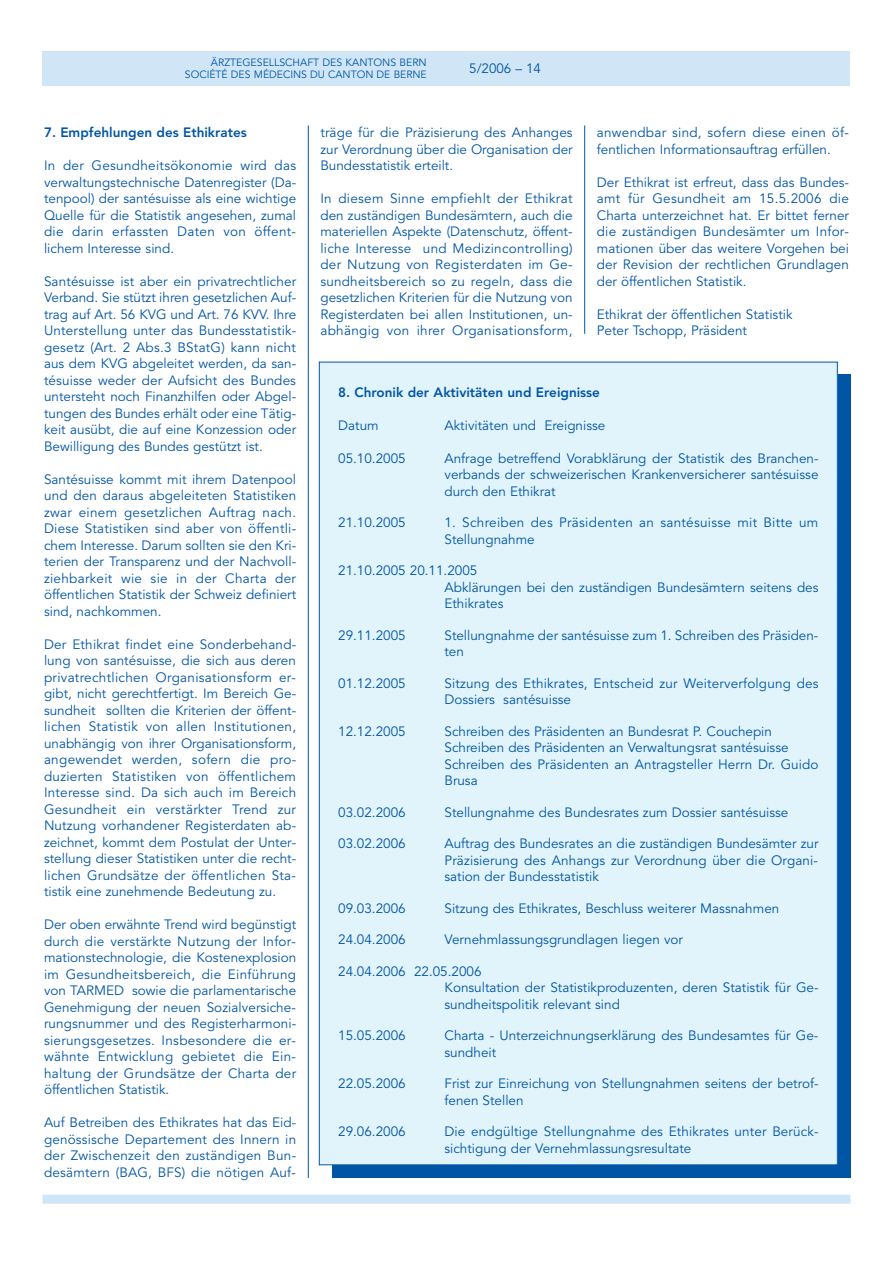
<style>
.page{position:relative;width:893px;height:1263px;background:#fff}
.page>*{position:absolute;margin:0;border:0;box-sizing:border-box;transform-origin:0 0}
.t1{font:13.5px/16.5px "Avenir";color:#0155a5;text-align:justify}
.t2{font:800 13.5px "Avenir";color:#0155a5}
.t3{font:13.5px/16.5px "Avenir";letter-spacing:.02em;color:#0155a5}
.t4{font:10.5px/12px "Avenir";color:#0155a5;text-align:right}
</style>
<div class="page">
<div style="left:43px;top:1195px;width:807px;height:9px;background:#d0e6f6"></div>
<div style="left:43px;top:51px;width:807px;height:34px;background:#d0e6f6"></div>
<hr style="left:308px;top:125px;width:1px;height:1053px;background:#0155a5">
<hr style="left:584px;top:125px;width:1px;height:209px;background:#0155a5">
<div style="left:332px;top:374px;width:518px;height:804px;background:linear-gradient(to right,#0155a5,#0155a5)"></div>
<div style="left:319px;top:362px;width:518px;height:803px;background:#e1f4fc"></div>
<p class="t4" style="left:185px;top:57px;width:243px">ÄRZTEGESELLSCHAFT DES KANTONS BERN<br>SOCIÉTÉ DES MÉDECINS DU CANTON DE BERNE</p>
<p class="t1" style="left:469px;top:61px;width:73px">5/2006 – 14</p>
<p class="t2" style="left:44px;top:127px;width:204px">7. Empfehlungen des Ethikrates</p>
<p class="t1" style="left:44px;top:158px;width:254px">In der Gesundheitsökonomie wird das verwaltungstechnische Datenregister (Da&shy;tenpool) der santésuisse als eine wichtige Quelle für die Statistik angesehen, zumal die darin erfassten Daten von öffent&shy;lichem Interesse sind.</p>
<p class="t1" style="left:44px;top:274px;width:254px">Santésuisse ist aber ein privatrechtlicher Verband. Sie stützt ihren gesetzlichen Auf&shy;trag auf Art. 56 KVG und Art. 76 KVV. Ihre Unterstellung unter das Bundesstatistik&shy;gesetz (Art. 2 Abs.3 BStatG) kann nicht aus dem KVG abgeleitet werden, da san&shy;tésuisse weder der Aufsicht des Bundes untersteht noch Finanzhilfen oder Abgel&shy;tungen des Bundes erhält oder eine Tätig&shy;keit ausübt, die auf eine Konzession oder Bewilligung des Bundes gestützt ist.</p>
<p class="t1" style="left:44px;top:472px;width:254px">Santésuisse kommt mit ihrem Datenpool und den daraus abgeleiteten Statistiken zwar einem gesetzlichen Auftrag nach.<br>Diese Statistiken sind aber von öffentli&shy;chem Interesse. Darum sollten sie den Kri&shy;terien der Transparenz und der Nachvoll&shy;ziehbarkeit wie sie in der Charta der öffentlichen Statistik der Schweiz definiert sind, nachkommen.</p>
<p class="t1" style="left:44px;top:637px;width:254px">Der Ethikrat findet eine Sonderbehand&shy;lung von santésuisse, die sich aus deren privatrechtlichen Organisationsform er&shy;gibt, nicht gerechtfertigt. Im Bereich Ge&shy;sundheit sollten die Kriterien der öffent&shy;lichen Statistik von allen Institutionen, unabhängig von ihrer Organisationsform, angewendet werden, sofern die pro&shy;duzierten Statistiken von öffentlichem Interesse sind. Da sich auch im Bereich Gesundheit ein verstärkter Trend zur Nutzung vorhandener Registerdaten ab&shy;zeichnet, kommt dem Postulat der Unter&shy;stellung dieser Statistiken unter die recht&shy;lichen Grundsätze der öffentlichen Sta&shy;tistik eine zunehmende Bedeutung zu.</p>
<p class="t1" style="left:44px;top:917px;width:254px">Der oben erwähnte Trend wird begünstigt durch die verstärkte Nutzung der Infor&shy;mationstechnologie, die Kostenexplosion im Gesundheitsbereich, die Einführung von TARMED sowie die parlamentarische Genehmigung der neuen Sozialversiche&shy;rungsnummer und des Registerharmoni&shy;sierungsgesetzes. Insbesondere die er&shy;wähnte Entwicklung gebietet die Ein&shy;haltung der Grundsätze der Charta der öffentlichen Statistik.</p>
<p class="t1" style="left:44px;top:1115px;width:254px">Auf Betreiben des Ethikrates hat das Eid&shy;genössische Departement des Innern in der Zwischenzeit den zuständigen Bun&shy;desämtern (BAG, BFS) die nötigen Auf-</p>
<p class="t1" style="left:320px;top:125px;width:254px">träge für die Präzisierung des Anhanges zur Verordnung über die Organisation der Bundesstatistik erteilt.</p>
<p class="t1" style="left:320px;top:191px;width:254px">In diesem Sinne empfiehlt der Ethikrat den zuständigen Bundesämtern, auch die materiellen Aspekte (Datenschutz, öffent&shy;liche Interesse und Medizincontrolling) der Nutzung von Registerdaten im Ge&shy;sundheitsbereich so zu regeln, dass die gesetzlichen Kriterien für die Nutzung von Registerdaten bei allen Institutionen, un&shy;abhängig von ihrer Organisationsform,</p>
<p class="t1" style="left:597px;top:125px;width:254px">anwendbar sind, sofern diese einen öf&shy;fentlichen Informationsauftrag erfüllen.</p>
<p class="t1" style="left:597px;top:175px;width:254px">Der Ethikrat ist erfreut, dass das Bundes&shy;amt für Gesundheit am 15.5.2006 die Charta unterzeichnet hat. Er bittet ferner die zuständigen Bundesämter um Infor&shy;mationen über das weitere Vorgehen bei der Revision der rechtlichen Grundlagen der öffentlichen Statistik.</p>
<p class="t1" style="left:597px;top:307px;width:197px">Ethikrat der öffentlichen Statistik<br>Peter Tschopp, Präsident</p>
<p class="t2" style="left:338px;top:387px;width:263px">8. Chronik der Aktivitäten und Ereignisse</p>
<p class="t1" style="left:338px;top:418px;width:42px">Datum</p>
<p class="t1" style="left:444px;top:418px;width:162px">Aktivitäten und Ereignisse</p>
<p class="t1" style="left:338px;top:451px;width:69px">05.10.2005</p>
<p class="t1" style="left:444px;top:451px;width:376px">Anfrage betreffend Vorabklärung der Statistik des Branchen&shy;verbands der schweizerischen Krankenversicherer santésuisse durch den Ethikrat</p>
<p class="t1" style="left:338px;top:515px;width:69px">21.10.2005</p>
<p class="t3" style="left:444px;top:515px;width:375px">1. Schreiben des Präsidenten an santésuisse mit Bitte um<br>Stellungnahme</p>
<p class="t1" style="left:444px;top:563px;width:376px;text-align:left;text-indent:-106px">21.10.2005 20.11.2005<br>Abklärungen bei den zuständigen Bundesämtern seitens des<br>Ethikrates</p>
<p class="t1" style="left:338px;top:628px;width:69px">29.11.2005</p>
<p class="t1" style="left:444px;top:628px;width:375px">Stellungnahme der santésuisse zum 1. Schreiben des Präsiden&shy;ten</p>
<p class="t1" style="left:338px;top:676px;width:69px">01.12.2005</p>
<p class="t1" style="left:444px;top:676px;width:376px">Sitzung des Ethikrates, Entscheid zur Weiterverfolgung des<br>Dossiers santésuisse</p>
<p class="t1" style="left:338px;top:724px;width:69px">12.12.2005</p>
<p class="t1" style="left:444px;top:724px;width:375px;text-align:left">Schreiben des Präsidenten an Bundesrat P. Couchepin Schreiben des Präsidenten an Verwaltungsrat santésuisse Schreiben des Präsidenten an Antragsteller Herrn Dr. Guido Brusa</p>
<p class="t1" style="left:338px;top:805px;width:69px">03.02.2006</p>
<p class="t1" style="left:444px;top:805px;width:345px">Stellungnahme des Bundesrates zum Dossier santésuisse</p>
<p class="t1" style="left:338px;top:836px;width:69px">03.02.2006</p>
<p class="t1" style="left:444px;top:836px;width:376px">Auftrag des Bundesrates an die zuständigen Bundesämter zur Präzisierung des Anhangs zur Verordnung über die Organi&shy;sation der Bundesstatistik</p>
<p class="t1" style="left:338px;top:901px;width:69px">09.03.2006</p>
<p class="t1" style="left:444px;top:901px;width:336px">Sitzung des Ethikrates, Beschluss weiterer Massnahmen</p>
<p class="t1" style="left:338px;top:932px;width:69px">24.04.2006</p>
<p class="t1" style="left:444px;top:932px;width:240px">Vernehmlassungsgrundlagen liegen vor</p>
<p class="t1" style="left:444px;top:964px;width:376px;text-align:left;text-indent:-106px">24.04.2006 22.05.2006<br>Konsultation der Statistikproduzenten, deren Statistik für Ge&shy;sundheitspolitik relevant sind</p>
<p class="t1" style="left:338px;top:1028px;width:69px">15.05.2006</p>
<p class="t1" style="left:444px;top:1028px;width:375px">Charta - Unterzeichnungserklärung des Bundesamtes für Ge&shy;sundheit</p>
<p class="t1" style="left:338px;top:1076px;width:69px">22.05.2006</p>
<p class="t1" style="left:444px;top:1076px;width:375px">Frist zur Einreichung von Stellungnahmen seitens der betrof&shy;fenen Stellen</p>
<p class="t1" style="left:338px;top:1124px;width:69px">29.06.2006</p>
<p class="t1" style="left:444px;top:1124px;width:376px">Die endgültige Stellungnahme des Ethikrates unter Berück&shy;sichtigung der Vernehmlassungsresultate</p>
</div>
